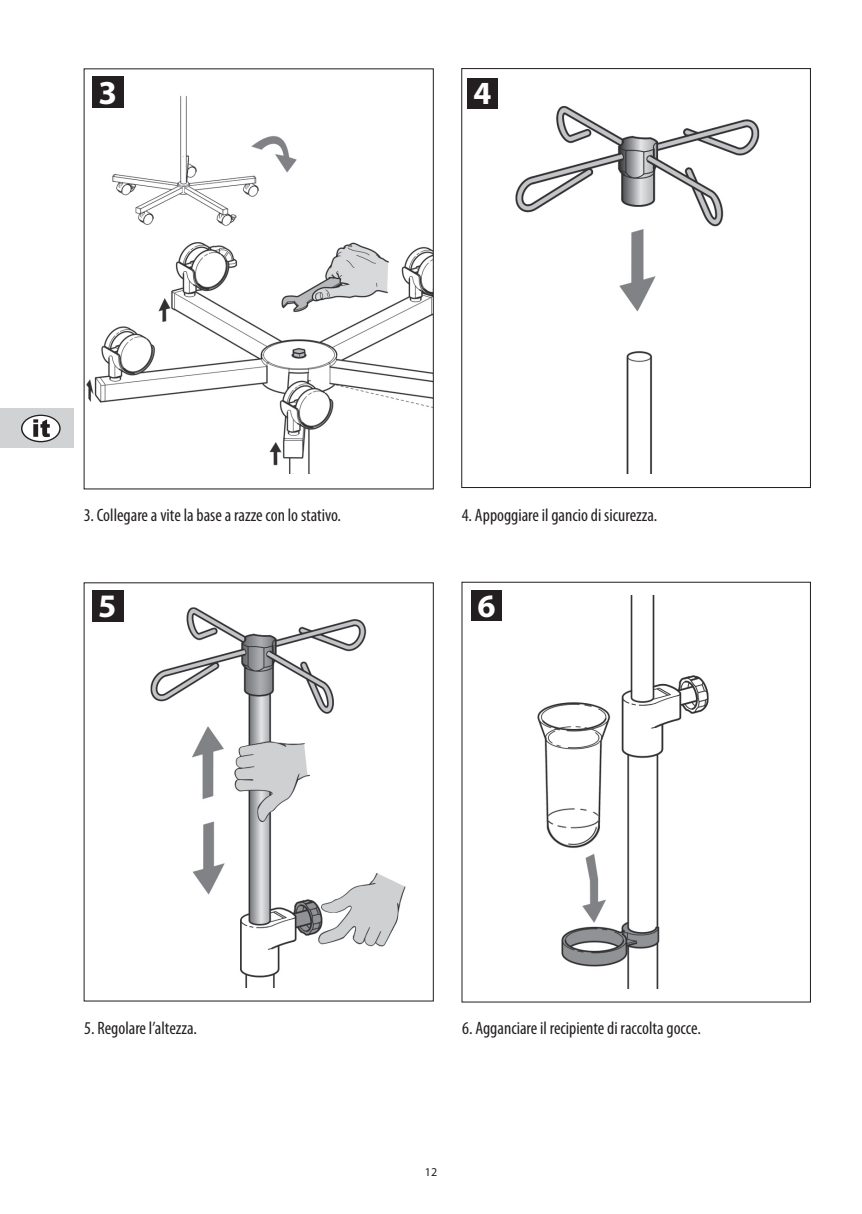
<style>
.page{position:relative;width:862px;height:1214px;background:#fff}
.page>*{position:absolute;margin:0;border:0;box-sizing:border-box;transform-origin:0 0}
.t1{font:700 33.6px "Myriad Pro";color:#fff}
.t2{font:700 32.8px "Myriad Pro";color:#fff}
.t3{font:700 32.6px "Myriad Pro";color:#fff}
.t4{font:700 32.4px "Myriad Pro";color:#fff}
.t5{font:condensed 18px "Myriad Pro";color:#231f20}
.t6{font:12px "Myriad Pro";color:#231f20}
</style>
<div class="page">
<div style="left:0;top:408px;width:74px;height:40px;background:#d1d2d4"></div>
<svg style="left:21px;top:414px;width:40px;height:28px"></svg>
<div style="left:22px;top:416px;width:37px;height:25px;background:#fff;border-radius:50%"></div>
<svg style="left:33px;top:419px;width:17px;height:18px"></svg>
<img style="left:467px;top:106px;width:293px;height:367px">
<div style="left:461px;top:68px;width:350px;height:420px;border:1px solid #231f20"></div>
<img style="left:86px;top:95px;width:346px;height:378px">
<div style="left:467px;top:78px;width:31px;height:30px;background:#231f20"></div>
<div style="left:92px;top:77px;width:32px;height:31px;background:#231f20"></div>
<img style="left:537px;top:595px;width:172px;height:393px">
<div style="left:461px;top:581px;width:350px;height:421px;border:1px solid #231f20"></div>
<div style="left:471px;top:590px;width:31px;height:31px;background:#231f20"></div>
<img style="left:92px;top:596px;width:314px;height:391px">
<div style="left:92px;top:590px;width:31px;height:31px;background:#231f20"></div>
<h1 class="t1" style="left:99px;top:73px;width:20px">3</h1>
<h3 class="t4" style="left:473px;top:75px;width:19px">4</h3>
<p class="t5" style="left:84px;top:505px;width:259px">3. Collegare a vite la base a razze con lo stativo.</p>
<p class="t5" style="left:462px;top:505px;width:197px">4. Appoggiare il gancio di sicurezza.</p>
<h2 class="t2" style="left:98px;top:587px;width:20px">5</h2>
<h3 class="t3" style="left:477px;top:587px;width:20px">6</h3>
<p class="t5" style="left:84px;top:1018px;width:114px">5. Regolare l’altezza.</p>
<p class="t5" style="left:462px;top:1018px;width:240px">6. Agganciare il recipiente di raccolta gocce.</p>
<p class="t6" style="left:425px;top:1165px;width:14px">12</p>
</div>
